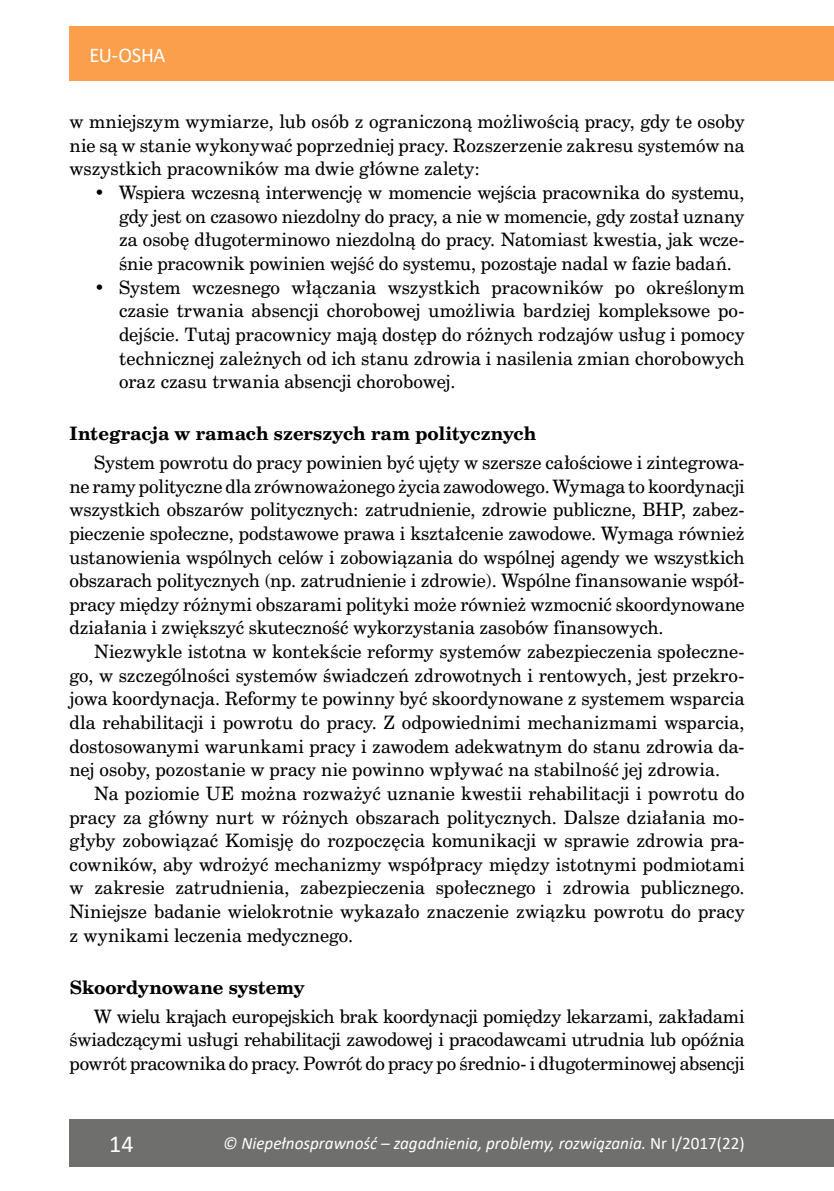
<style>
.page{position:relative;width:834px;height:1191px;background:#fff}
.page>*{position:absolute;margin:0;border:0;box-sizing:border-box;transform-origin:0 0}
.t1{font:24.5px "Calibri";color:#fff}
.t2{font:21px "Calibri";letter-spacing:-.015em;color:#fff}
.t3{font:17.5px/23.6px "Cent Schbook PL";color:#000;text-align:justify}
.t4{font:italic 17.5px "Calibri";color:#fff}
.t5{font:700 17.5px "Cent Schbook PL";color:#000}
.s1{font-style:normal}
</style>
<div class="page">
<div style="left:69px;top:1119px;width:764px;height:47px;background:#6f6f6e"></div>
<div style="left:69px;top:26px;width:764px;height:55px;background:#fc9f4c"></div>
<p class="t2" style="left:89px;top:40px;width:78px">EU-OSHA</p>
<p class="t3" style="left:69px;top:110px;width:676px">w mniejszym wymiarze, lub osób z ograniczoną możliwością pracy, gdy te osoby nie są w stanie wykonywać poprzedniej pracy. Rozszerzenie zakresu systemów na wszystkich pracowników ma dwie główne zalety:</p>
<p class="t3" style="left:119px;top:180px;width:627px;text-indent:-25px">• Wspiera wczesną interwencję w momencie wejścia pracownika do systemu, gdy jest on czasowo niezdolny do pracy, a nie w momencie, gdy został uznany za osobę długoterminowo niezdolną do pracy. Natomiast kwestia, jak wcze&shy;śnie pracownik powinien wejść do systemu, pozostaje nadal w fazie badań.</p>
<p class="t3" style="left:119px;top:275px;width:627px;text-indent:-25px">• System wczesnego włączania wszystkich pracowników po określonym czasie trwania absencji chorobowej umożliwia bardziej kompleksowe po&shy;dejście. Tutaj pracownicy mają dostęp do różnych rodzajów usług i pomocy technicznej zależnych od ich stanu zdrowia i nasilenia zmian chorobowych oraz czasu trwania absencji chorobowej.</p>
<p class="t5" style="left:69px;top:422px;width:468px">Integracja w ramach szerszych ram politycznych</p>
<p class="t3" style="left:69px;top:450px;width:676px;text-indent:25px">System powrotu do pracy powinien być ujęty w szersze całościowe i zintegrowa&shy;ne ramy polityczne dla zrównoważonego życia zawodowego. Wymaga to koordynacji wszystkich obszarów politycznych: zatrudnienie, zdrowie publiczne, BHP, zabez&shy;pieczenie społeczne, podstawowe prawa i kształcenie zawodowe. Wymaga również ustanowienia wspólnych celów i zobowiązania do wspólnej agendy we wszystkich obszarach politycznych (np. zatrudnienie i zdrowie). Wspólne finansowanie współ&shy;pracy między różnymi obszarami polityki może również wzmocnić skoordynowane działania i zwiększyć skuteczność wykorzystania zasobów finansowych.</p>
<p class="t3" style="left:69px;top:639px;width:676px;text-indent:25px">Niezwykle istotna w kontekście reformy systemów zabezpieczenia społeczne&shy;go, w szczególności systemów świadczeń zdrowotnych i rentowych, jest przekro&shy;jowa koordynacja. Reformy te powinny być skoordynowane z systemem wsparcia dla rehabilitacji i powrotu do pracy. Z odpowiednimi mechanizmami wsparcia, dostosowanymi warunkami pracy i zawodem adekwatnym do stanu zdrowia da&shy;nej osoby, pozostanie w pracy nie powinno wpływać na stabilność jej zdrowia.</p>
<p class="t3" style="left:69px;top:781px;width:676px;text-indent:25px">Na poziomie UE można rozważyć uznanie kwestii rehabilitacji i powrotu do pracy za główny nurt w różnych obszarach politycznych. Dalsze działania mo&shy;głyby zobowiązać Komisję do rozpoczęcia komunikacji w sprawie zdrowia pra&shy;cowników, aby wdrożyć mechanizmy współpracy między istotnymi podmiotami w zakresie zatrudnienia, zabezpieczenia społecznego i zdrowia publicznego.<br>Niniejsze badanie wielokrotnie wykazało znaczenie związku powrotu do pracy z wynikami leczenia medycznego.</p>
<p class="t5" style="left:69px;top:975px;width:236px">Skoordynowane systemy</p>
<p class="t3" style="left:69px;top:1004px;width:676px;text-indent:25px">W wielu krajach europejskich brak koordynacji pomiędzy lekarzami, zakładami świadczącymi usługi rehabilitacji zawodowej i pracodawcami utrudnia lub opóźnia powrót pracownika do pracy. Powrót do pracy po średnio- i długoterminowej absencji</p>
<h1 class="t1" style="left:109px;top:1126px;width:26px">14</h1>
<p class="t4" style="left:223px;top:1131px;width:523px">© Niepełnosprawność – zagadnienia, problemy, rozwiązania. <span class="s1">Nr I/2017(22)</span></p>
</div>
